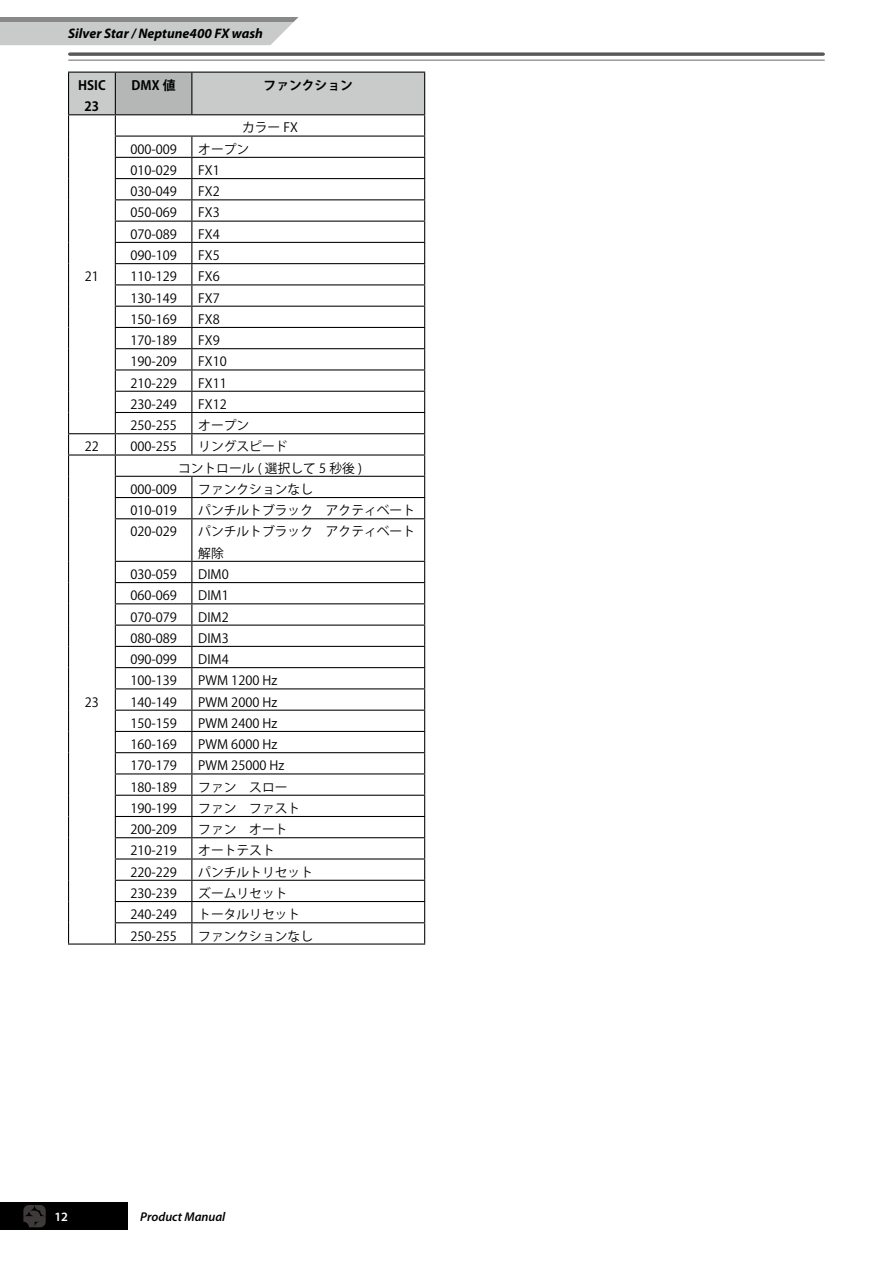
<style>
.page{position:relative;width:893px;height:1263px;background:#fff}
.page>*{position:absolute;margin:0;border:0;box-sizing:border-box;transform-origin:0 0}
.t1{font:italic 700 13.8px "Myriad Pro";color:#000}
.t2{font:12.75px/21.3px "Koz Go Pro";color:#000}
.t3{font:700 12.75px/21.3px "Koz Go Pro";color:#000;text-align:center}
.t4{font:italic 600 12.75px "Myriad Pro";color:#000}
.t5{font:600 12.75px "Myriad Pro";color:#fff}
</style>
<div class="page">
<svg style="left:0;top:17px;width:299px;height:28px;background:#c0c1c1"></svg>
<div style="left:0;top:1202px;width:128px;height:28px;background:#000"></div>
<svg style="left:70px;top:52px;width:753px;height:4px;background:#716f6f"></svg>
<hr style="left:69px;top:60px;width:755px;height:1px;background:#898989">
<svg style="left:23px;top:1205px;width:23px;height:22px"></svg>
<svg style="left:69px;top:519px;width:122px;height:424px"></svg>
<hr style="left:68px;top:943px;width:47px;height:1px;background:#000">
<hr style="left:68px;top:519px;width:1px;height:42px;background:#000">
<hr style="left:115px;top:519px;width:1px;height:42px;background:#000">
<hr style="left:115px;top:561px;width:77px;height:1px;background:#000">
<hr style="left:115px;top:582px;width:77px;height:1px;background:#000">
<hr style="left:115px;top:603px;width:77px;height:1px;background:#000">
<hr style="left:115px;top:625px;width:77px;height:1px;background:#000">
<hr style="left:115px;top:646px;width:77px;height:1px;background:#000">
<hr style="left:115px;top:667px;width:77px;height:1px;background:#000">
<hr style="left:115px;top:688px;width:77px;height:1px;background:#000">
<hr style="left:115px;top:710px;width:77px;height:1px;background:#000">
<hr style="left:115px;top:731px;width:77px;height:1px;background:#000">
<hr style="left:115px;top:752px;width:77px;height:1px;background:#000">
<hr style="left:115px;top:773px;width:77px;height:1px;background:#000">
<hr style="left:115px;top:795px;width:77px;height:1px;background:#000">
<hr style="left:115px;top:816px;width:77px;height:1px;background:#000">
<hr style="left:115px;top:837px;width:77px;height:1px;background:#000">
<hr style="left:115px;top:858px;width:77px;height:1px;background:#000">
<hr style="left:115px;top:880px;width:77px;height:1px;background:#000">
<hr style="left:115px;top:901px;width:77px;height:1px;background:#000">
<svg style="left:68px;top:561px;width:1px;height:382px"></svg>
<hr style="left:115px;top:922px;width:77px;height:1px;background:#000">
<svg style="left:115px;top:562px;width:1px;height:381px"></svg>
<hr style="left:115px;top:943px;width:77px;height:1px;background:#000">
<svg style="left:68px;top:72px;width:357px;height:447px"></svg>
<hr style="left:192px;top:518px;width:233px;height:1px;background:#000">
<hr style="left:191px;top:519px;width:1px;height:42px;background:#000">
<hr style="left:424px;top:519px;width:1px;height:42px;background:#000">
<hr style="left:192px;top:561px;width:233px;height:1px;background:#000">
<svg style="left:191px;top:562px;width:234px;height:381px"></svg>
<hr style="left:192px;top:943px;width:233px;height:1px;background:#000">
<p class="t1" style="left:68px;top:26px;width:196px">Silver Star / Neptune400 FX wash</p>
<p class="t3" style="left:78px;top:75px;width:29px">HSIC<br>23</p>
<p class="t3" style="left:132px;top:75px;width:45px">DMX 値</p>
<p class="t3" style="left:264px;top:75px;width:91px">ファンクション</p>
<p class="t2" style="left:85px;top:266px;width:16px">21</p>
<p class="t2" style="left:242px;top:117px;width:57px">カラー FX</p>
<p class="t2" style="left:130px;top:139px;width:48px">000-009</p>
<p class="t2" style="left:198px;top:139px;width:53px">オープン</p>
<p class="t2" style="left:130px;top:160px;width:48px">010-029</p>
<p class="t2" style="left:198px;top:160px;width:23px">FX1</p>
<p class="t2" style="left:130px;top:181px;width:48px">030-049</p>
<p class="t2" style="left:198px;top:181px;width:23px">FX2</p>
<p class="t2" style="left:130px;top:202px;width:48px">050-069</p>
<p class="t2" style="left:198px;top:202px;width:23px">FX3</p>
<p class="t2" style="left:130px;top:224px;width:48px">070-089</p>
<p class="t2" style="left:198px;top:224px;width:23px">FX4</p>
<p class="t2" style="left:130px;top:245px;width:48px">090-109</p>
<p class="t2" style="left:198px;top:245px;width:23px">FX5</p>
<p class="t2" style="left:130px;top:266px;width:48px">110-129</p>
<p class="t2" style="left:198px;top:266px;width:23px">FX6</p>
<p class="t2" style="left:130px;top:288px;width:48px">130-149</p>
<p class="t2" style="left:198px;top:288px;width:23px">FX7</p>
<p class="t2" style="left:130px;top:309px;width:48px">150-169</p>
<p class="t2" style="left:198px;top:309px;width:23px">FX8</p>
<p class="t2" style="left:130px;top:330px;width:48px">170-189</p>
<p class="t2" style="left:198px;top:330px;width:23px">FX9</p>
<p class="t2" style="left:130px;top:351px;width:48px">190-209</p>
<p class="t2" style="left:198px;top:351px;width:30px">FX10</p>
<p class="t2" style="left:130px;top:373px;width:48px">210-229</p>
<p class="t2" style="left:198px;top:373px;width:30px">FX11</p>
<p class="t2" style="left:130px;top:394px;width:48px">230-249</p>
<p class="t2" style="left:198px;top:394px;width:30px">FX12</p>
<p class="t2" style="left:130px;top:415px;width:48px">250-255</p>
<p class="t2" style="left:198px;top:415px;width:53px">オープン</p>
<p class="t2" style="left:85px;top:436px;width:16px">22</p>
<p class="t2" style="left:130px;top:436px;width:48px">000-255</p>
<p class="t2" style="left:198px;top:436px;width:91px">リングスピード</p>
<p class="t2" style="left:85px;top:691px;width:16px">23</p>
<p class="t2" style="left:178px;top:458px;width:185px">コントロール ( 選択して 5 秒後 )</p>
<p class="t2" style="left:130px;top:479px;width:48px">000-009</p>
<p class="t2" style="left:198px;top:479px;width:116px">ファンクションなし</p>
<p class="t2" style="left:130px;top:500px;width:48px">010-019</p>
<p class="t2" style="left:198px;top:500px;width:218px">パンチルトブラック　アクティベート</p>
<p class="t2" style="left:130px;top:521px;width:48px">020-029</p>
<p class="t2" style="left:198px;top:521px;width:218px">パンチルトブラック　アクティベート解除</p>
<p class="t2" style="left:130px;top:564px;width:48px">030-059</p>
<p class="t2" style="left:198px;top:564px;width:32px">DIM0</p>
<p class="t2" style="left:130px;top:585px;width:48px">060-069</p>
<p class="t2" style="left:198px;top:585px;width:32px">DIM1</p>
<p class="t2" style="left:130px;top:606px;width:48px">070-079</p>
<p class="t2" style="left:198px;top:606px;width:32px">DIM2</p>
<p class="t2" style="left:130px;top:628px;width:48px">080-089</p>
<p class="t2" style="left:198px;top:628px;width:32px">DIM3</p>
<p class="t2" style="left:130px;top:649px;width:48px">090-099</p>
<p class="t2" style="left:198px;top:649px;width:32px">DIM4</p>
<p class="t2" style="left:130px;top:670px;width:48px">100-139</p>
<p class="t2" style="left:198px;top:670px;width:80px">PWM 1200 Hz</p>
<p class="t2" style="left:130px;top:692px;width:48px">140-149</p>
<p class="t2" style="left:198px;top:692px;width:80px">PWM 2000 Hz</p>
<p class="t2" style="left:130px;top:713px;width:48px">150-159</p>
<p class="t2" style="left:198px;top:713px;width:80px">PWM 2400 Hz</p>
<p class="t2" style="left:130px;top:734px;width:48px">160-169</p>
<p class="t2" style="left:198px;top:734px;width:80px">PWM 6000 Hz</p>
<p class="t2" style="left:130px;top:755px;width:48px">170-179</p>
<p class="t2" style="left:198px;top:755px;width:87px">PWM 25000 Hz</p>
<p class="t2" style="left:130px;top:777px;width:48px">180-189</p>
<p class="t2" style="left:198px;top:777px;width:91px">ファン　スロー</p>
<p class="t2" style="left:130px;top:798px;width:48px">190-199</p>
<p class="t2" style="left:198px;top:798px;width:104px">ファン　ファスト</p>
<p class="t2" style="left:130px;top:819px;width:48px">200-209</p>
<p class="t2" style="left:198px;top:819px;width:91px">ファン　オート</p>
<p class="t2" style="left:130px;top:840px;width:48px">210-219</p>
<p class="t2" style="left:198px;top:840px;width:78px">オートテスト</p>
<p class="t2" style="left:130px;top:862px;width:48px">220-229</p>
<p class="t2" style="left:198px;top:862px;width:116px">パンチルトリセット</p>
<p class="t2" style="left:130px;top:883px;width:48px">230-239</p>
<p class="t2" style="left:198px;top:883px;width:91px">ズームリセット</p>
<p class="t2" style="left:130px;top:904px;width:48px">240-249</p>
<p class="t2" style="left:198px;top:904px;width:104px">トータルリセット</p>
<p class="t2" style="left:130px;top:925px;width:48px">250-255</p>
<p class="t2" style="left:198px;top:925px;width:116px">ファンクションなし</p>
<p class="t5" style="left:54px;top:1209px;width:15px">12</p>
<p class="t4" style="left:140px;top:1209px;width:87px">Product Manual</p>
</div>
